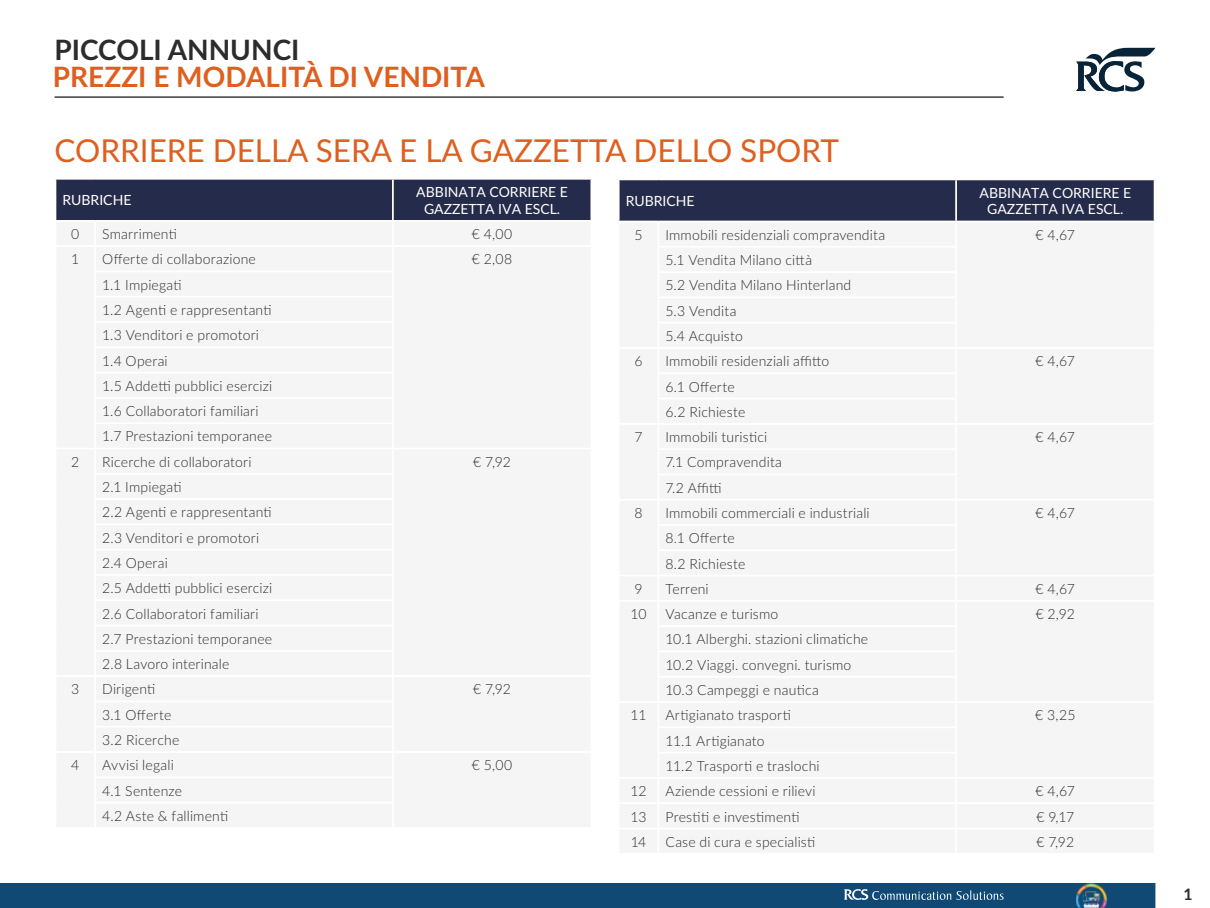
<style>
.page{position:relative;width:1210px;height:908px;background:#fff}
.page>*{position:absolute;margin:0;border:0;box-sizing:border-box;transform-origin:0 0}
.t1{font:31.5px "Lato";color:#de5f1f}
.t2{font:700 28px "Lato";color:#de5f1f}
.t3{font:700 28px "Lato";color:#2c2c2c}
.t4{font:700 15.75px "Lato";color:#2c2c2c}
.t5{font:300 14px "Lato";letter-spacing:.015em;color:#2c2c2c}
.t6{font:14px/16.8px "Lato";color:#fff;text-align:center}
</style>
<div class="page">
<div style="left:0;top:883px;width:1155px;height:24px;background:#114975"></div>
<hr style="left:55px;top:96px;width:948px;height:2px;background:#565656">
<img style="left:1076px;top:883px;width:31px;height:24px">
<svg style="left:1076px;top:48px;width:79px;height:44px"></svg>
<div style="left:55px;top:179px;width:536px;height:42px;background:#252b4a"></div>
<svg style="left:618px;top:179px;width:536px;height:43px;background:#333956"></svg>
<p class="t3" style="left:55px;top:29px;width:246px">PICCOLI ANNUNCI</p>
<h2 class="t2" style="left:53px;top:56px;width:433px">PREZZI E MODALITÀ DI VENDITA</h2>
<p class="t1" style="left:55px;top:127px;width:786px">CORRIERE DELLA SERA E LA GAZZETTA DELLO SPORT</p>
<p class="t6" style="left:62px;top:191px;width:70px">RUBRICHE</p>
<p class="t6" style="left:416px;top:183px;width:153px">ABBINATA CORRIERE E<br>GAZZETTA IVA ESCL.</p>
<p class="t5" style="left:71px;top:224px;width:10px">0</p>
<p class="t5" style="left:102px;top:224px;width:76px">Smarrimenti</p>
<p class="t5" style="left:472px;top:224px;width:42px">€ 4,00</p>
<p class="t5" style="left:71px;top:249px;width:10px">1</p>
<p class="t5" style="left:102px;top:249px;width:155px">Offerte di collaborazione</p>
<p class="t5" style="left:472px;top:249px;width:42px">€ 2,08</p>
<p class="t5" style="left:102px;top:275px;width:81px">1.1 Impiegati</p>
<p class="t5" style="left:102px;top:300px;width:171px">1.2 Agenti e rappresentanti</p>
<p class="t5" style="left:102px;top:325px;width:158px">1.3 Venditori e promotori</p>
<p class="t5" style="left:102px;top:351px;width:67px">1.4 Operai</p>
<p class="t5" style="left:102px;top:376px;width:172px">1.5 Addetti pubblici esercizi</p>
<p class="t5" style="left:102px;top:401px;width:158px">1.6 Collaboratori familiari</p>
<p class="t5" style="left:102px;top:426px;width:171px">1.7 Prestazioni temporanee</p>
<p class="t5" style="left:71px;top:452px;width:10px">2</p>
<p class="t5" style="left:102px;top:452px;width:151px">Ricerche di collaboratori</p>
<p class="t5" style="left:473px;top:452px;width:39px">€ 7,92</p>
<p class="t5" style="left:102px;top:477px;width:81px">2.1 Impiegati</p>
<p class="t5" style="left:102px;top:502px;width:171px">2.2 Agenti e rappresentanti</p>
<p class="t5" style="left:102px;top:527px;width:158px">2.3 Venditori e promotori</p>
<p class="t5" style="left:102px;top:553px;width:67px">2.4 Operai</p>
<p class="t5" style="left:102px;top:578px;width:172px">2.5 Addetti pubblici esercizi</p>
<p class="t5" style="left:102px;top:603px;width:158px">2.6 Collaboratori familiari</p>
<p class="t5" style="left:102px;top:628px;width:172px">2.7 Prestazioni temporanee</p>
<p class="t5" style="left:102px;top:654px;width:129px">2.8 Lavoro interinale</p>
<p class="t5" style="left:71px;top:679px;width:10px">3</p>
<p class="t5" style="left:102px;top:679px;width:55px">Dirigenti</p>
<p class="t5" style="left:473px;top:679px;width:39px">€ 7,92</p>
<p class="t5" style="left:102px;top:704px;width:71px">3.1 Offerte</p>
<p class="t5" style="left:102px;top:730px;width:79px">3.2 Ricerche</p>
<p class="t5" style="left:71px;top:755px;width:10px">4</p>
<p class="t5" style="left:102px;top:755px;width:73px">Avvisi legali</p>
<p class="t5" style="left:472px;top:755px;width:42px">€ 5,00</p>
<p class="t5" style="left:102px;top:780px;width:81px">4.1 Sentenze</p>
<p class="t5" style="left:102px;top:805px;width:128px">4.2 Aste &amp; fallimenti</p>
<p class="t6" style="left:625px;top:192px;width:70px">RUBRICHE</p>
<p class="t6" style="left:979px;top:183px;width:153px">ABBINATA CORRIERE E<br>GAZZETTA IVA ESCL.</p>
<p class="t5" style="left:634px;top:225px;width:10px">5</p>
<p class="t5" style="left:665px;top:225px;width:221px">Immobili residenziali compravendita</p>
<p class="t5" style="left:1035px;top:225px;width:41px">€ 4,67</p>
<p class="t5" style="left:665px;top:250px;width:148px">5.1 Vendita Milano città</p>
<p class="t5" style="left:665px;top:275px;width:187px">5.2 Vendita Milano Hinterland</p>
<p class="t5" style="left:665px;top:301px;width:73px">5.3 Vendita</p>
<p class="t5" style="left:665px;top:326px;width:79px">5.4 Acquisto</p>
<p class="t5" style="left:634px;top:351px;width:10px">6</p>
<p class="t5" style="left:665px;top:351px;width:166px">Immobili residenziali affitto</p>
<p class="t5" style="left:1035px;top:351px;width:41px">€ 4,67</p>
<p class="t5" style="left:665px;top:376px;width:71px">6.1 Offerte</p>
<p class="t5" style="left:665px;top:402px;width:82px">6.2 Richieste</p>
<p class="t5" style="left:634px;top:427px;width:10px">7</p>
<p class="t5" style="left:665px;top:427px;width:103px">Immobili turistici</p>
<p class="t5" style="left:1035px;top:427px;width:41px">€ 4,67</p>
<p class="t5" style="left:665px;top:452px;width:118px">7.1 Compravendita</p>
<p class="t5" style="left:665px;top:478px;width:58px">7.2 Affitti</p>
<p class="t5" style="left:634px;top:503px;width:10px">8</p>
<p class="t5" style="left:665px;top:503px;width:206px">Immobili commerciali e industriali</p>
<p class="t5" style="left:1035px;top:503px;width:41px">€ 4,67</p>
<p class="t5" style="left:665px;top:528px;width:71px">8.1 Offerte</p>
<p class="t5" style="left:665px;top:553px;width:82px">8.2 Richieste</p>
<p class="t5" style="left:634px;top:579px;width:10px">9</p>
<p class="t5" style="left:665px;top:579px;width:45px">Terreni</p>
<p class="t5" style="left:1035px;top:579px;width:41px">€ 4,67</p>
<p class="t5" style="left:630px;top:604px;width:17px">10</p>
<p class="t5" style="left:665px;top:604px;width:114px">Vacanze e turismo</p>
<p class="t5" style="left:1035px;top:604px;width:41px">€ 2,92</p>
<p class="t5" style="left:665px;top:629px;width:204px">10.1 Alberghi. stazioni climatiche</p>
<p class="t5" style="left:665px;top:654px;width:188px">10.2 Viaggi. convegni. turismo</p>
<p class="t5" style="left:665px;top:680px;width:155px">10.3 Campeggi e nautica</p>
<p class="t5" style="left:630px;top:705px;width:17px">11</p>
<p class="t5" style="left:665px;top:705px;width:127px">Artigianato trasporti</p>
<p class="t5" style="left:1035px;top:705px;width:42px">€ 3,25</p>
<p class="t5" style="left:665px;top:730px;width:101px">11.1 Artigianato</p>
<p class="t5" style="left:665px;top:755px;width:156px">11.2 Trasporti e traslochi</p>
<p class="t5" style="left:630px;top:781px;width:18px">12</p>
<p class="t5" style="left:665px;top:781px;width:152px">Aziende cessioni e rilievi</p>
<p class="t5" style="left:1035px;top:781px;width:41px">€ 4,67</p>
<p class="t5" style="left:630px;top:806px;width:17px">13</p>
<p class="t5" style="left:665px;top:806px;width:136px">Prestiti e investimenti</p>
<p class="t5" style="left:1036px;top:806px;width:39px">€ 9,17</p>
<p class="t5" style="left:631px;top:831px;width:17px">14</p>
<p class="t5" style="left:665px;top:831px;width:152px">Case di cura e specialisti</p>
<p class="t5" style="left:1036px;top:831px;width:39px">€ 7,92</p>
<p class="t4" style="left:1183px;top:882px;width:11px">1</p>
</div>
